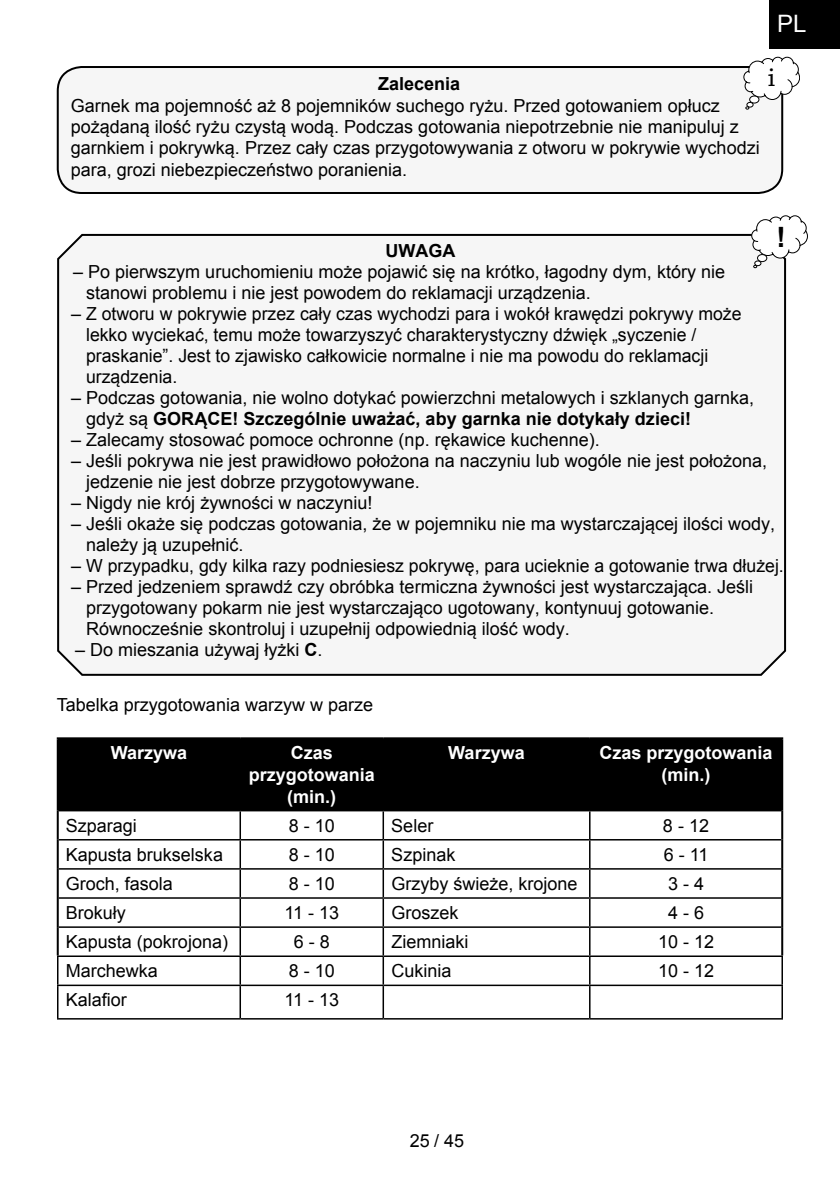
<style>
.page{position:relative;width:840px;height:1191px;background:#fff}
.page>*{position:absolute;margin:0;border:0;box-sizing:border-box;transform-origin:0 0}
.t1{font:28px "Chaparral Pro";color:#000}
.t2{font:700 28px "Arial";color:#000}
.t3{font:24px "Arial";color:#fff}
.t4{font:18px/21px "Arial";color:#000}
.t5{font:700 18px/21.6px "Arial";color:#fff;text-align:center}
.t6{font:700 18px "Arial";color:#000}
.s1{font-weight:700}
</style>
<div class="page">
<div style="left:58px;top:67px;width:723px;height:126px;background:#f6f6f6;border-radius:24px"></div>
<div style="left:57px;top:66px;width:725px;height:128px;border:2px solid #000;border-radius:24px"></div>
<svg style="left:743px;top:57px;width:56px;height:52px"></svg>
<div style="left:59px;top:739px;width:721px;height:71px;background:#000"></div>
<hr style="left:57px;top:737px;width:183px;height:2px;background:#000">
<hr style="left:57px;top:739px;width:2px;height:71px;background:#000">
<hr style="left:240px;top:737px;width:143px;height:2px;background:#000">
<hr style="left:383px;top:737px;width:206px;height:2px;background:#000">
<hr style="left:589px;top:737px;width:193px;height:2px;background:#000">
<hr style="left:780px;top:739px;width:2px;height:71px;background:#000">
<hr style="left:57px;top:810px;width:2px;height:29px;background:#000">
<hr style="left:780px;top:810px;width:2px;height:29px;background:#000">
<hr style="left:57px;top:839px;width:2px;height:30px;background:#000">
<hr style="left:780px;top:839px;width:2px;height:30px;background:#000">
<hr style="left:57px;top:869px;width:2px;height:29px;background:#000">
<hr style="left:780px;top:869px;width:2px;height:29px;background:#000">
<hr style="left:57px;top:898px;width:2px;height:29px;background:#000">
<hr style="left:780px;top:898px;width:2px;height:29px;background:#000">
<hr style="left:57px;top:927px;width:2px;height:28px;background:#000">
<hr style="left:780px;top:927px;width:2px;height:28px;background:#000">
<hr style="left:239px;top:739px;width:2px;height:71px;background:#000">
<hr style="left:382px;top:739px;width:2px;height:71px;background:#000">
<hr style="left:588px;top:739px;width:2px;height:71px;background:#000">
<hr style="left:59px;top:810px;width:181px;height:1px;background:#000">
<hr style="left:240px;top:810px;width:143px;height:1px;background:#000">
<hr style="left:239px;top:811px;width:2px;height:28px;background:#000">
<hr style="left:383px;top:810px;width:206px;height:1px;background:#000">
<hr style="left:382px;top:811px;width:2px;height:28px;background:#000">
<hr style="left:589px;top:810px;width:191px;height:1px;background:#000">
<hr style="left:588px;top:811px;width:2px;height:28px;background:#000">
<hr style="left:59px;top:839px;width:181px;height:1px;background:#000">
<hr style="left:240px;top:839px;width:143px;height:1px;background:#000">
<hr style="left:239px;top:840px;width:2px;height:28px;background:#000">
<hr style="left:383px;top:839px;width:206px;height:1px;background:#000">
<hr style="left:382px;top:840px;width:2px;height:28px;background:#000">
<hr style="left:589px;top:839px;width:191px;height:1px;background:#000">
<hr style="left:588px;top:840px;width:2px;height:28px;background:#000">
<hr style="left:59px;top:868px;width:181px;height:1px;background:#000">
<hr style="left:240px;top:868px;width:143px;height:1px;background:#000">
<hr style="left:239px;top:869px;width:2px;height:28px;background:#000">
<hr style="left:383px;top:868px;width:206px;height:1px;background:#000">
<hr style="left:382px;top:869px;width:2px;height:28px;background:#000">
<hr style="left:589px;top:868px;width:191px;height:1px;background:#000">
<hr style="left:588px;top:869px;width:2px;height:28px;background:#000">
<hr style="left:59px;top:897px;width:181px;height:1px;background:#000">
<hr style="left:240px;top:897px;width:143px;height:1px;background:#000">
<hr style="left:239px;top:898px;width:2px;height:28px;background:#000">
<hr style="left:383px;top:897px;width:206px;height:1px;background:#000">
<hr style="left:382px;top:898px;width:2px;height:28px;background:#000">
<hr style="left:589px;top:897px;width:191px;height:1px;background:#000">
<hr style="left:588px;top:898px;width:2px;height:28px;background:#000">
<hr style="left:59px;top:926px;width:181px;height:2px;background:#000">
<hr style="left:240px;top:926px;width:143px;height:2px;background:#000">
<hr style="left:239px;top:928px;width:2px;height:27px;background:#000">
<hr style="left:383px;top:926px;width:206px;height:2px;background:#000">
<hr style="left:382px;top:928px;width:2px;height:27px;background:#000">
<hr style="left:589px;top:926px;width:191px;height:2px;background:#000">
<hr style="left:588px;top:928px;width:2px;height:27px;background:#000">
<hr style="left:57px;top:955px;width:183px;height:2px;background:#000">
<svg style="left:57px;top:957px;width:1px;height:27px"></svg>
<hr style="left:240px;top:955px;width:143px;height:2px;background:#000">
<hr style="left:239px;top:957px;width:2px;height:27px;background:#000">
<hr style="left:383px;top:955px;width:206px;height:2px;background:#000">
<hr style="left:382px;top:957px;width:2px;height:27px;background:#000">
<hr style="left:589px;top:955px;width:193px;height:2px;background:#000">
<hr style="left:588px;top:957px;width:2px;height:27px;background:#000">
<svg style="left:781px;top:957px;width:1px;height:27px"></svg>
<hr style="left:57px;top:984px;width:183px;height:2px;background:#000">
<hr style="left:57px;top:986px;width:1px;height:32px;background:#000">
<hr style="left:240px;top:984px;width:143px;height:2px;background:#000">
<hr style="left:239px;top:986px;width:2px;height:32px;background:#000">
<hr style="left:383px;top:984px;width:206px;height:2px;background:#000">
<hr style="left:382px;top:986px;width:2px;height:32px;background:#000">
<hr style="left:589px;top:984px;width:193px;height:2px;background:#000">
<hr style="left:588px;top:986px;width:2px;height:32px;background:#000">
<hr style="left:781px;top:986px;width:1px;height:32px;background:#000">
<hr style="left:57px;top:1018px;width:183px;height:1px;background:#000">
<hr style="left:240px;top:1018px;width:143px;height:1px;background:#000">
<hr style="left:383px;top:1018px;width:206px;height:1px;background:#000">
<hr style="left:589px;top:1018px;width:193px;height:1px;background:#000">
<div style="left:57px;top:233px;width:729px;height:443px;background:#f6f6f6"></div>
<svg style="left:751px;top:215px;width:56px;height:53px"></svg>
<div style="left:768px;top:0;width:71px;height:49px;background:#000"></div>
<h2 class="t3" style="left:776px;top:7px;width:31px">PL</h2>
<p class="t6" style="left:378px;top:71px;width:84px">Zalecenia</p>
<p class="t4" style="left:71px;top:94px;width:690px">Garnek ma pojemność aż 8 pojemników suchego ryżu. Przed gotowaniem opłucz pożądaną ilość ryżu czystą wodą. Podczas gotowania niepotrzebnie nie manipuluj z garnkiem i pokrywką. Przez cały czas przygotowywania z otworu w pokrywie wychodzi para, grozi niebezpieczeństwo poranienia.</p>
<h1 class="t1" style="left:767px;top:62px;width:9px">i</h1>
<h1 class="t2" style="left:775px;top:217px;width:11px">!</h1>
<p class="t6" style="left:385px;top:238px;width:71px">UWAGA</p>
<p class="t4" style="left:86px;top:261px;width:640px;text-indent:-13px">– Po pierwszym uruchomieniu może pojawić się na krótko, łagodny dym, który nie stanowi problemu i nie jest powodem do reklamacji urządzenia.</p>
<p class="t4" style="left:86px;top:303px;width:656px;text-indent:-15px">– Z otworu w pokrywie przez cały czas wychodzi para i wokół krawędzi pokrywy może lekko wyciekać, temu może towarzyszyć charakterystyczny dźwięk „syczenie / praskanie”. Jest to zjawisko całkowicie normalne i nie ma powodu do reklamacji urządzenia.</p>
<p class="t4" style="left:86px;top:387px;width:669px;text-indent:-15px">– Podczas gotowania, nie wolno dotykać powierzchni metalowych i szklanych garnka, gdyż są <span class="s1">GORĄCE! Szczególnie uważać, aby garnka nie dotykały dzieci!</span></p>
<p class="t4" style="left:71px;top:429px;width:530px">– Zalecamy stosować pomoce ochronne (np. rękawice kuchenne).</p>
<p class="t4" style="left:86px;top:450px;width:682px;text-indent:-15px">– Jeśli pokrywa nie jest prawidłowo położona na naczyniu lub wogóle nie jest położona, jedzenie nie jest dobrze przygotowywane.</p>
<p class="t4" style="left:71px;top:492px;width:303px">– Nigdy nie krój żywności w naczyniu!</p>
<p class="t4" style="left:86px;top:513px;width:690px;text-indent:-15px">– Jeśli okaże się podczas gotowania, że w pojemniku nie ma wystarczającej ilości wody, należy ją uzupełnić.</p>
<p class="t4" style="left:71px;top:555px;width:713px">– W przypadku, gdy kilka razy podniesiesz pokrywę, para ucieknie a gotowanie trwa dłużej.</p>
<p class="t4" style="left:86px;top:576px;width:668px;text-indent:-15px">– Przed jedzeniem sprawdź czy obróbka termiczna żywności jest wystarczająca. Jeśli przygotowany pokarm nie jest wystarczająco ugotowany, kontynuuj gotowanie.<br>Równocześnie skontroluj i uzupełnij odpowiednią ilość wody.</p>
<p class="t4" style="left:75px;top:639px;width:249px">– Do mieszania używaj łyżki <span class="s1">C</span>.</p>
<p class="t4" style="left:57px;top:694px;width:318px">Tabelka przygotowania warzyw w parze</p>
<p class="t5" style="left:111px;top:742px;width:78px">Warzywa</p>
<p class="t5" style="left:248px;top:742px;width:128px">Czas przygotowania (min.)</p>
<p class="t5" style="left:448px;top:742px;width:78px">Warzywa</p>
<p class="t5" style="left:599px;top:742px;width:175px">Czas przygotowania (min.)</p>
<p class="t4" style="left:66px;top:815px;width:73px">Szparagi</p>
<p class="t4" style="left:288px;top:815px;width:48px">8 - 10</p>
<p class="t4" style="left:391px;top:815px;width:44px">Seler</p>
<p class="t4" style="left:662px;top:815px;width:48px">8 - 12</p>
<p class="t4" style="left:66px;top:844px;width:159px">Kapusta brukselska</p>
<p class="t4" style="left:288px;top:844px;width:48px">8 - 10</p>
<p class="t4" style="left:391px;top:844px;width:66px">Szpinak</p>
<p class="t4" style="left:663px;top:844px;width:46px">6 - 11</p>
<p class="t4" style="left:66px;top:873px;width:109px">Groch, fasola</p>
<p class="t4" style="left:288px;top:873px;width:48px">8 - 10</p>
<p class="t4" style="left:391px;top:873px;width:188px">Grzyby świeże, krojone</p>
<p class="t4" style="left:667px;top:873px;width:38px">3 - 4</p>
<p class="t4" style="left:66px;top:902px;width:62px">Brokuły</p>
<p class="t4" style="left:284px;top:902px;width:56px">11 - 13</p>
<p class="t4" style="left:391px;top:902px;width:69px">Groszek</p>
<p class="t4" style="left:667px;top:902px;width:38px">4 - 6</p>
<p class="t4" style="left:66px;top:931px;width:164px">Kapusta (pokrojona)</p>
<p class="t4" style="left:293px;top:931px;width:38px">6 - 8</p>
<p class="t4" style="left:391px;top:931px;width:79px">Ziemniaki</p>
<p class="t4" style="left:657px;top:931px;width:58px">10 - 12</p>
<p class="t4" style="left:66px;top:960px;width:94px">Marchewka</p>
<p class="t4" style="left:288px;top:960px;width:48px">8 - 10</p>
<p class="t4" style="left:391px;top:960px;width:62px">Cukinia</p>
<p class="t4" style="left:657px;top:960px;width:58px">10 - 12</p>
<p class="t4" style="left:66px;top:989px;width:63px">Kalafior</p>
<p class="t4" style="left:284px;top:989px;width:56px">11 - 13</p>
<p class="t4" style="left:410px;top:1130px;width:56px">25 / 45</p>
</div>
